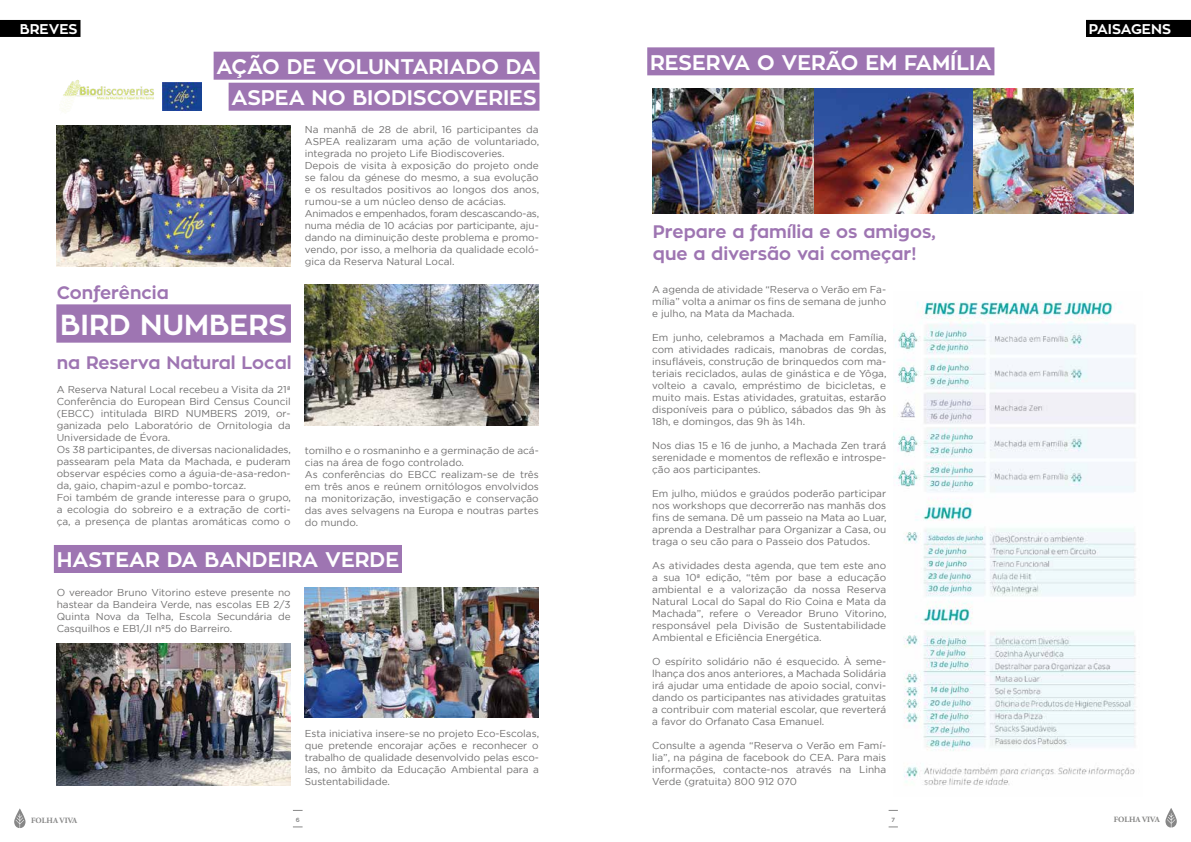
<style>
.page{position:relative;width:1191px;height:842px;background:#fff}
.page>*{position:absolute;margin:0;border:0;box-sizing:border-box;transform-origin:0 0}
.t1{font:700 28.7px "Zona Pro";color:#fff}
.t2{font:700 21px/31px "Zona Pro";color:#fff;text-align:right}
.t3{font:700 18px/21.6px "Zona Pro";color:#9e75b2}
.t4{font:700 14px "Zona Pro";color:#fff}
.t5{font:10px/12px "Gotham";color:#706f6f;text-align:justify}
.t6{font:700 8px "Adobe Garamond Pro";color:#878787}
.t7{font:700 8px "Adobe Garamond Pro";color:#858584}
.t8{font:700 6px "Zona Pro";color:#878787}
</style>
<div class="page">
<svg style="left:1165px;top:808px;width:11px;height:19px"></svg>
<svg style="left:14px;top:808px;width:12px;height:20px"></svg>
<img style="left:893px;top:301px;width:243px;height:485px">
<div style="left:0;top:20px;width:80px;height:17px;background:#000"></div>
<div style="left:1086px;top:20px;width:105px;height:17px;background:#000"></div>
<img style="left:57px;top:125px;width:234px;height:142px">
<div style="left:214px;top:52px;width:325px;height:28px;background:#9e75b2"></div>
<div style="left:229px;top:83px;width:310px;height:28px;background:#9e75b2"></div>
<img style="left:62px;top:80px;width:92px;height:32px">
<img style="left:163px;top:83px;width:39px;height:28px">
<img style="left:305px;top:284px;width:234px;height:142px">
<div style="left:56px;top:304px;width:235px;height:39px;background:#9e75b2"></div>
<div style="left:647px;top:47px;width:347px;height:28px;background:#9e75b2"></div>
<img style="left:653px;top:88px;width:480px;height:125px">
<img style="left:57px;top:643px;width:234px;height:142px">
<img style="left:305px;top:588px;width:234px;height:130px">
<div style="left:54px;top:545px;width:348px;height:28px;background:#9e75b2"></div>
<h3 class="t4" style="left:20px;top:20px;width:59px">BREVES</h3>
<h3 class="t3" style="left:57px;top:282px;width:114px">Conferência</h3>
<h2 class="t2" style="left:216px;top:51px;width:322px">AÇÃO DE VOLUNTARIADO DA<br>ASPEA NO BIODISCOVERIES</h2>
<p class="t5" style="left:305px;top:123px;width:236px;text-align:left">Na manhã de 28 de abril, 16 participantes da ASPEA realizaram uma ação de voluntariado, integrada no projeto Life Biodiscoveries.<br>Depois de visita à exposição do projeto onde se falou da génese do mesmo, a sua evolução e os resultados positivos ao longos dos anos, rumou-se a um núcleo denso de acácias.<br>Animados e empenhados, foram descascando-as, numa média de 10 acácias por participante, aju&shy;dando na diminuição deste problema e promo&shy;vendo, por isso, a melhoria da qualidade ecoló&shy;gica da Reserva Natural Local.</p>
<h1 class="t1" style="left:60px;top:306px;width:228px">BIRD NUMBERS</h1>
<h3 class="t3" style="left:57px;top:352px;width:236px">na Reserva Natural Local</h3>
<p class="t5" style="left:57px;top:383px;width:236px;text-align:left">A Reserva Natural Local recebeu a Visita da 21ª Conferência do European Bird Census Council (EBCC) intitulada BIRD NUMBERS 2019, or&shy;ganizada pelo Laboratório de Ornitologia da Universidade de Évora.<br>Os 38 participantes, de diversas nacionalidades, passearam pela Mata da Machada, e puderam observar espécies como a águia-de-asa-redon&shy;da, gaio, chapim-azul e pombo-torcaz.<br>Foi também de grande interesse para o grupo, a ecologia do sobreiro e a extração de corti&shy;ça, a presença de plantas aromáticas como o</p>
<p class="t5" style="left:305px;top:444px;width:235px;text-align:left">tomilho e o rosmaninho e a germinação de acá&shy;cias na área de fogo controlado.<br>As conferências do EBCC realizam-se de três em três anos e reúnem ornitólogos envolvidos na monitorização, investigação e conservação das aves selvagens na Europa e noutras partes do mundo.</p>
<h2 class="t2" style="left:57px;top:544px;width:344px">HASTEAR DA BANDEIRA VERDE</h2>
<p class="t5" style="left:57px;top:586px;width:235px">O vereador Bruno Vitorino esteve presente no hastear da Bandeira Verde, nas escolas EB 2/3<br>Quinta Nova da Telha, Escola Secundária de Casquilhos e EB1/JI nº5 do Barreiro.</p>
<p class="t5" style="left:305px;top:727px;width:236px">Esta iniciativa insere-se no projeto Eco-Escolas, que pretende encorajar ações e reconhecer o trabalho de qualidade desenvolvido pelas esco&shy;las, no âmbito da Educação Ambiental para a Sustentabilidade.</p>
<h2 class="t2" style="left:650px;top:47px;width:343px">RESERVA O VERÃO EM FAMÍLIA</h2>
<h3 class="t3" style="left:653px;top:221px;width:284px">Prepare a família e os amigos, que a diversão vai começar!</h3>
<p class="t5" style="left:652px;top:283px;width:235px">A agenda de atividade “Reserva o Verão em Fa&shy;mília” volta a animar os fins de semana de junho e julho, na Mata da Machada.</p>
<p class="t5" style="left:652px;top:331px;width:236px">Em junho, celebramos a Machada em Família, com atividades radicais, manobras de cordas, insufláveis, construção de brinquedos com ma&shy;teriais reciclados, aulas de ginástica e de Yôga, volteio a cavalo, empréstimo de bicicletas, e muito mais. Estas atividades, gratuitas, estarão disponíveis para o público, sábados das 9h às 18h, e domingos, das 9h às 14h.</p>
<p class="t5" style="left:652px;top:439px;width:235px">Nos dias 15 e 16 de junho, a Machada Zen trará serenidade e momentos de reflexão e introspe&shy;ção aos participantes.</p>
<p class="t5" style="left:652px;top:487px;width:236px">Em julho, miúdos e graúdos poderão participar nos workshops que decorrerão nas manhãs dos fins de semana. Dê um passeio na Mata ao Luar, aprenda a Destralhar para Organizar a Casa, ou traga o seu cão para o Passeio dos Patudos.</p>
<p class="t5" style="left:652px;top:559px;width:236px">As atividades desta agenda, que tem este ano a sua 10ª edição, “têm por base a educação ambiental e a valorização da nossa Reserva Natural Local do Sapal do Rio Coina e Mata da Machada”, refere o Vereador Bruno Vitorino, responsável pela Divisão de Sustentabilidade Ambiental e Eficiência Energética.</p>
<p class="t5" style="left:652px;top:655px;width:235px">O espírito solidário não é esquecido. À seme&shy;lhança dos anos anteriores, a Machada Solidária irá ajudar uma entidade de apoio social, convi&shy;dando os participantes nas atividades gratuitas a contribuir com material escolar, que reverterá a favor do Orfanato Casa Emanuel.</p>
<p class="t5" style="left:652px;top:739px;width:235px">Consulte a agenda “Reserva o Verão em Famí&shy;lia”, na página de facebook do CEA. Para mais informações, contacte-nos através na Linha Verde (gratuita) 800 912 070</p>
<h3 class="t4" style="left:1088px;top:20px;width:84px">PAISAGENS</h3>
<p class="t6" style="left:31px;top:815px;width:48px">FOLHA VIVA</p>
<p class="t8" style="left:296px;top:815px;width:5px">6</p>
<p class="t8" style="left:891px;top:815px;width:5px">7</p>
<p class="t7" style="left:1113px;top:815px;width:48px">FOLHA VIVA</p>
</div>
